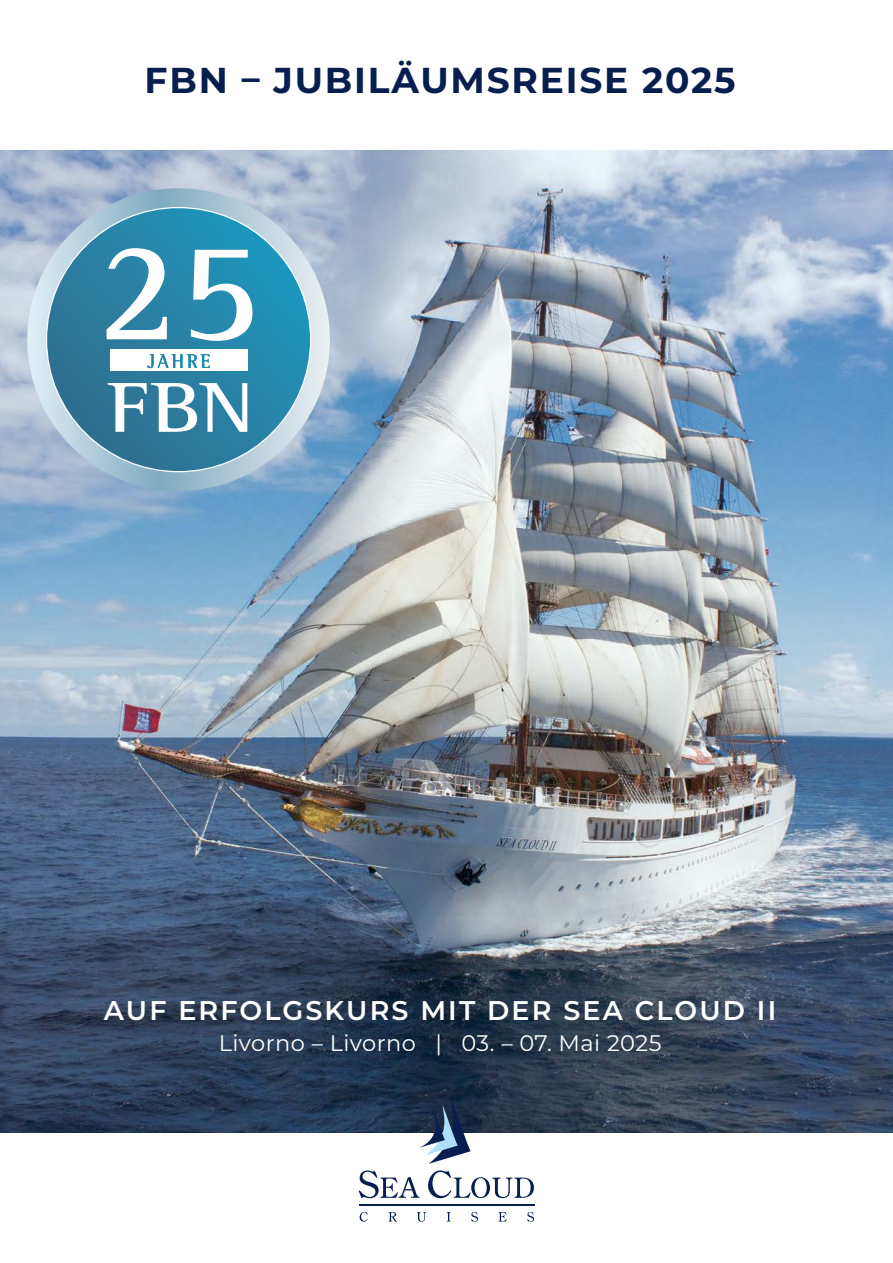
<style>
.page{position:relative;width:893px;height:1263px;background:#fff}
.page>*{position:absolute;margin:0;border:0;box-sizing:border-box;transform-origin:0 0}
.t1{font:700 36px "Montserrat";letter-spacing:.05em;color:#071e4f}
.t2{font:600 27px "Montserrat";letter-spacing:.08em;color:#fff}
.t3{font:22.5px "Montserrat";letter-spacing:.02em;color:#fff}
</style>
<div class="page">
<img style="left:0;top:151px;width:893px;height:982px">
<svg style="left:360px;top:1212px;width:8px;height:10px"></svg>
<svg style="left:388px;top:1212px;width:9px;height:9px"></svg>
<svg style="left:417px;top:1212px;width:9px;height:10px"></svg>
<svg style="left:447px;top:1212px;width:4px;height:9px"></svg>
<svg style="left:471px;top:1212px;width:7px;height:10px"></svg>
<svg style="left:498px;top:1212px;width:9px;height:9px"></svg>
<svg style="left:527px;top:1212px;width:7px;height:10px"></svg>
<svg style="left:359px;top:1170px;width:61px;height:28px"></svg>
<svg style="left:428px;top:1170px;width:106px;height:28px"></svg>
<svg style="left:419px;top:1094px;width:52px;height:70px"></svg>
<hr style="left:359px;top:1204px;width:175px;height:1px;background:#071e4f">
<svg style="left:27px;top:188px;width:303px;height:303px;background:#bed4e0"></svg>
<svg style="left:47px;top:208px;width:264px;height:264px;background:#2c84a7"></svg>
<div style="left:110px;top:350px;width:137px;height:21px;background:#fff"></div>
<svg style="left:147px;top:354px;width:63px;height:14px"></svg>
<svg style="left:107px;top:248px;width:145px;height:93px"></svg>
<svg style="left:108px;top:383px;width:139px;height:49px"></svg>
<h1 class="t1" style="left:145px;top:54px;width:592px">FBN – JUBILÄUMSREISE 2025</h1>
<p class="t2" style="left:104px;top:991px;width:674px">AUF ERFOLGSKURS MIT DER SEA CLOUD II</p>
<p class="t3" style="left:219px;top:1027px;width:444px">Livorno – Livorno | 03. – 07. Mai 2025</p>
</div>
